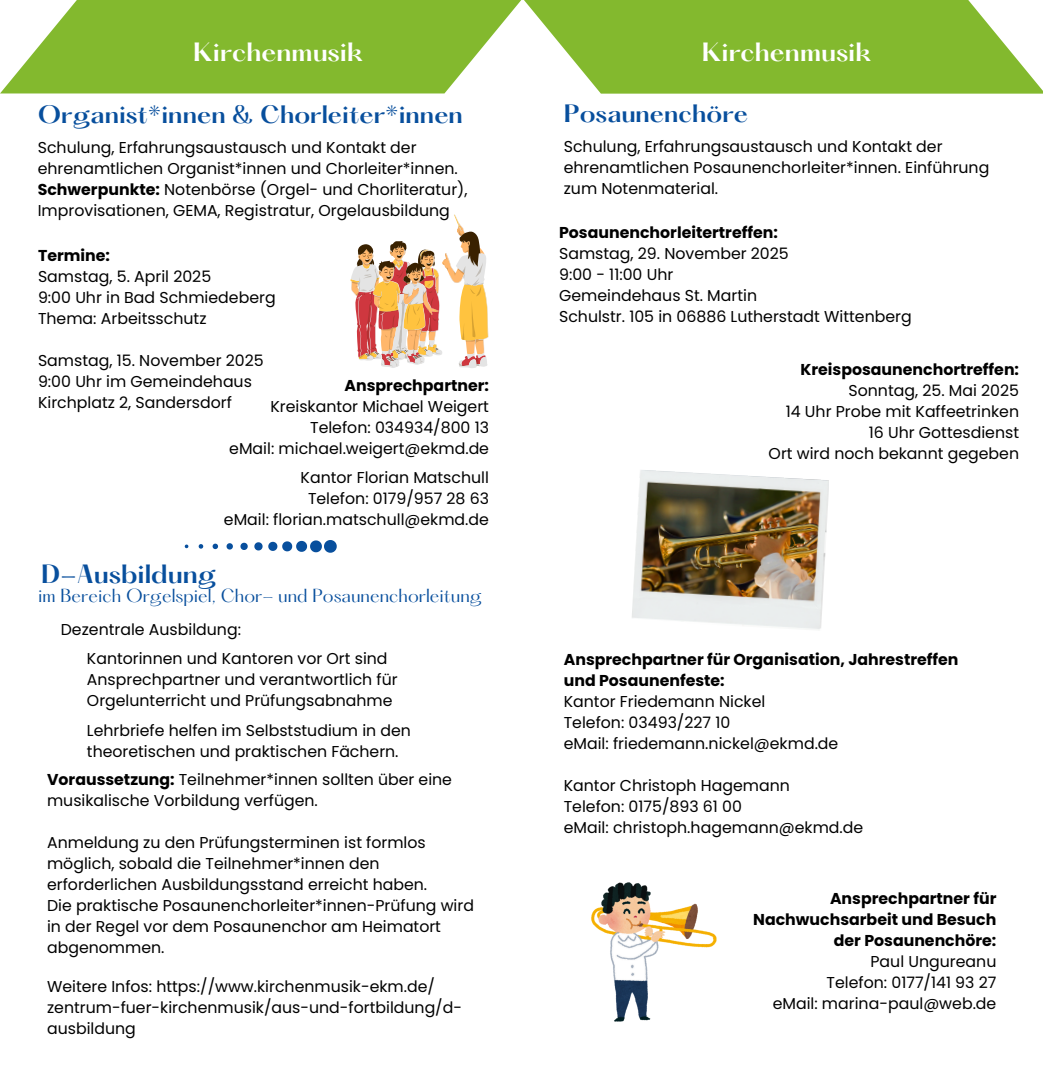
<style>
.page{position:relative;width:1043px;height:1071px;background:#fff}
.page>*{position:absolute;margin:0;border:0;box-sizing:border-box;transform-origin:0 0}
.t1{font:600 23.1px "Hatton";color:#fff}
.t2{font:600 23.1px "Hatton";color:#084f9d}
.t3{font:600 22.05px "Hatton";color:#084f9d}
.t4{font:16.45px "Hatton";color:#084f9d}
.t5{font:15.75px/21px "Poppins";color:#000}
.t6{font:700 15.75px/21px "Poppins";color:#000;text-align:right}
.s1{font-weight:700}
</style>
<div class="page">
<svg style="left:0;top:0;width:521px;height:93px;background:#95c34c"></svg>
<svg style="left:268px;top:540px;width:68px;height:13px"></svg>
<svg style="left:254px;top:542px;width:8px;height:8px"></svg>
<svg style="left:240px;top:543px;width:8px;height:7px"></svg>
<svg style="left:226px;top:543px;width:7px;height:7px"></svg>
<svg style="left:212px;top:544px;width:6px;height:5px"></svg>
<svg style="left:198px;top:544px;width:5px;height:5px"></svg>
<svg style="left:350px;top:215px;width:138px;height:153px"></svg>
<svg style="left:524px;top:0;width:518px;height:94px;background:#95c34c"></svg>
<img style="left:591px;top:882px;width:125px;height:139px">
<img style="left:632px;top:470px;width:197px;height:160px">
<h1 class="t1" style="left:193px;top:41px;width:171px">Kirchenmusik</h1>
<p class="t3" style="left:38px;top:104px;width:426px">Organist*innen &amp; Chorleiter*innen</p>
<p class="t5" style="left:38px;top:137px;width:421px">Schulung, Erfahrungsaustausch und Kontakt der ehrenamtlichen Organist*innen und Chorleiter*innen.</p>
<p class="t5" style="left:38px;top:179px;width:431px"><span class="s1">Schwerpunkte:</span> Notenbörse (Orgel- und Chorliteratur),<br>Improvisationen, GEMA, Registratur, Orgelausbildung</p>
<p class="t6" style="left:38px;top:245px;width:73px">Termine:</p>
<p class="t5" style="left:38px;top:266px;width:175px">Samstag, 5. April 2025</p>
<p class="t5" style="left:38px;top:287px;width:239px">9:00 Uhr in Bad Schmiedeberg</p>
<p class="t5" style="left:38px;top:308px;width:170px">Thema: Arbeitsschutz</p>
<p class="t5" style="left:38px;top:350px;width:227px">Samstag, 15. November 2025</p>
<p class="t5" style="left:38px;top:371px;width:215px">9:00 Uhr im Gemeindehaus</p>
<p class="t5" style="left:38px;top:392px;width:195px">Kirchplatz 2, Sandersdorf</p>
<p class="t6" style="left:344px;top:375px;width:146px">Ansprechpartner:</p>
<p class="t5" style="left:270px;top:396px;width:220px">Kreiskantor Michael Weigert</p>
<p class="t5" style="left:310px;top:417px;width:180px">Telefon: 034934/800 13</p>
<p class="t5" style="left:229px;top:438px;width:261px">eMail: michael.weigert@ekmd.de</p>
<p class="t5" style="left:300px;top:467px;width:190px">Kantor Florian Matschull</p>
<p class="t5" style="left:308px;top:488px;width:182px">Telefon: 0179/957 28 63</p>
<p class="t5" style="left:224px;top:509px;width:266px">eMail: florian.matschull@ekmd.de</p>
<p class="t2" style="left:41px;top:563px;width:177px">D-Ausbildung</p>
<h1 class="t4" style="left:38px;top:587px;width:445px">im Bereich Orgelspiel, Chor- und Posaunenchorleitung</h1>
<p class="t5" style="left:61px;top:619px;width:182px">Dezentrale Ausbildung:</p>
<p class="t5" style="left:87px;top:648px;width:312px">Kantorinnen und Kantoren vor Ort sind<br>Ansprechpartner und verantwortlich für<br>Orgelunterricht und Prüfungsabnahme</p>
<p class="t5" style="left:87px;top:720px;width:325px">Lehrbriefe helfen im Selbststudium in den theoretischen und praktischen Fächern.</p>
<h1 class="t5" style="left:47px;top:769px;width:406px"><span class="s1">Voraussetzung:</span> Teilnehmer*innen sollten über eine musikalische Vorbildung verfügen.</h1>
<p class="t5" style="left:47px;top:832px;width:381px">Anmeldung zu den Prüfungsterminen ist formlos möglich, sobald die Teilnehmer*innen den erforderlichen Ausbildungsstand erreicht haben.</p>
<p class="t5" style="left:47px;top:895px;width:428px">Die praktische Posaunenchorleiter*innen-Prüfung wird in der Regel vor dem Posaunenchor am Heimatort abgenommen.</p>
<p class="t5" style="left:47px;top:976px;width:416px">Weitere Infos: https://www.kirchenmusik-ekm.de/ zentrum-fuer-kirchenmusik/aus-und-fortbildung/d&shy;ausbildung</p>
<p class="t1" style="left:701px;top:42px;width:171px">Kirchenmusik</p>
<p class="t3" style="left:563px;top:103px;width:186px">Posaunenchöre</p>
<p class="t5" style="left:563px;top:136px;width:427px">Schulung, Erfahrungsaustausch und Kontakt der ehrenamtlichen Posaunenchorleiter*innen. Einführung zum Notenmaterial.</p>
<p class="t6" style="left:559px;top:222px;width:220px">Posaunenchorleitertreffen:</p>
<p class="t5" style="left:559px;top:243px;width:231px">Samstag, 29. November 2025</p>
<p class="t5" style="left:559px;top:264px;width:116px">9:00 - 11:00 Uhr</p>
<p class="t5" style="left:559px;top:285px;width:199px">Gemeindehaus St. Martin</p>
<p class="t5" style="left:559px;top:306px;width:354px">Schulstr. 105 in 06886 Lutherstadt Wittenberg</p>
<p class="t6" style="left:800px;top:359px;width:220px">Kreisposaunenchortreffen:</p>
<p class="t5" style="left:848px;top:380px;width:172px">Sonntag, 25. Mai 2025</p>
<p class="t5" style="left:785px;top:401px;width:235px">14 Uhr Probe mit Kaffeetrinken</p>
<p class="t5" style="left:868px;top:422px;width:152px">16 Uhr Gottesdienst</p>
<p class="t5" style="left:768px;top:443px;width:252px">Ort wird noch bekannt gegeben</p>
<p class="t6" style="left:563px;top:649px;width:396px;text-align:left">Ansprechpartner für Organisation, Jahrestreffen und Posaunenfeste:</p>
<p class="t5" style="left:563px;top:691px;width:203px">Kantor Friedemann Nickel</p>
<p class="t5" style="left:563px;top:712px;width:168px">Telefon: 03493/227 10</p>
<p class="t5" style="left:563px;top:733px;width:276px">eMail: friedemann.nickel@ekmd.de</p>
<p class="t5" style="left:563px;top:775px;width:227px">Kantor Christoph Hagemann</p>
<p class="t5" style="left:563px;top:796px;width:180px">Telefon: 0175/893 61 00</p>
<p class="t5" style="left:563px;top:817px;width:301px">eMail: christoph.hagemann@ekmd.de</p>
<p class="t6" style="left:753px;top:888px;width:244px">Ansprechpartner für<br>Nachwuchsarbeit und Besuch der Posaunenchöre:</p>
<h1 class="t5" style="left:870px;top:951px;width:127px">Paul Ungureanu</h1>
<h1 class="t5" style="left:826px;top:972px;width:171px">Telefon: 0177/141 93 27</h1>
<p class="t5" style="left:772px;top:993px;width:225px">eMail: marina-paul@web.de</p>
</div>
